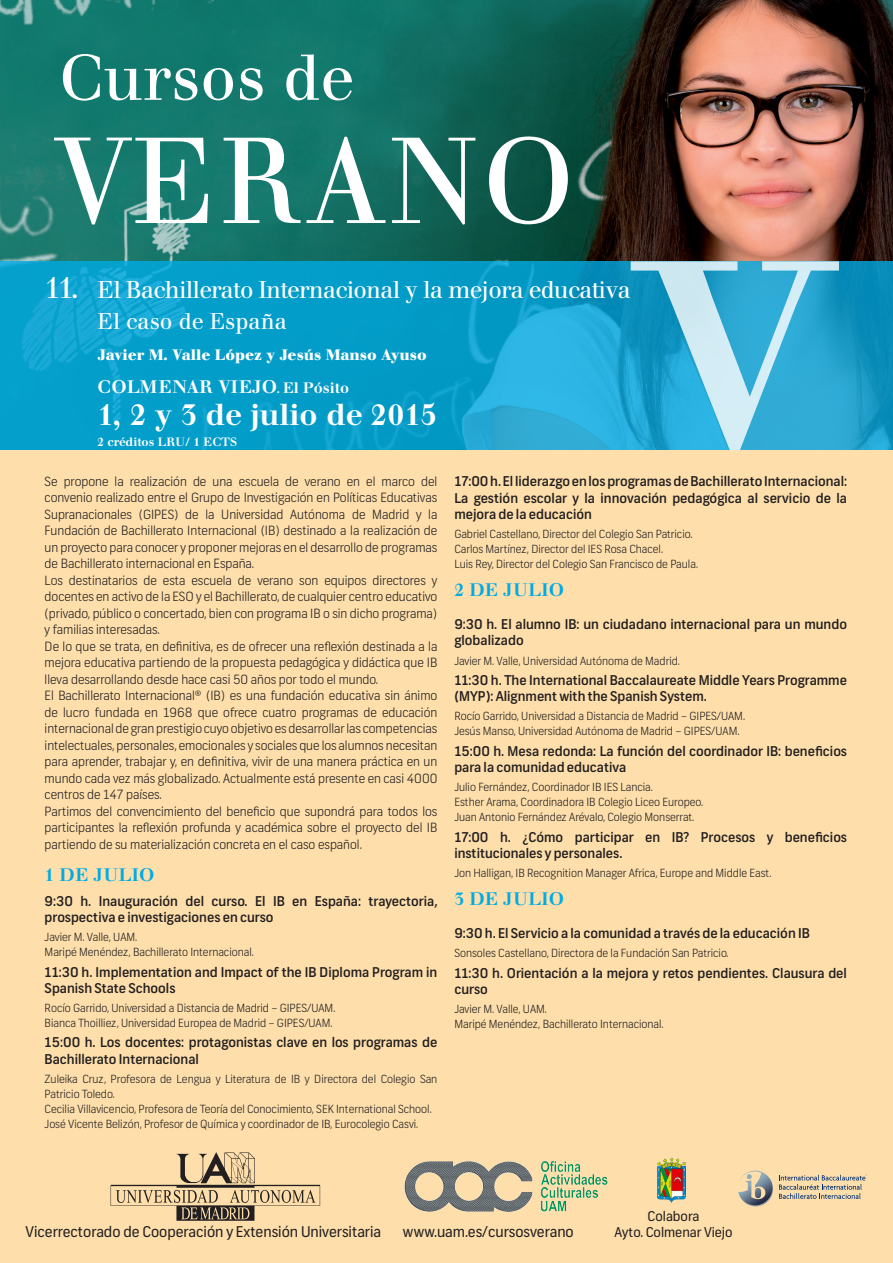
<style>
.page{position:relative;width:893px;height:1263px;background:#fff}
.page>*{position:absolute;margin:0;border:0;box-sizing:border-box;transform-origin:0 0}
.t1{font:500 30px "Walbaum";color:#fff}
.t2{font:30px "Walbaum";color:#fff}
.t3{font:24px "Walbaum";letter-spacing:-.03em;color:#fff}
.t4{font:22.5px "Walbaum";color:#fff}
.Epígrafe{font:500 18px "Walbaum";letter-spacing:.02em;color:#00abe5}
.t5{font:500 18px "Walbaum";letter-spacing:.02em;color:#fff}
.t6{font:700 15px "Walbaum";color:#fff}
.t7{font:14.85px "Frank";color:#231f20}
.subepígrafe{font:500 13.5px/16.2px "Frank";color:#231f20}
.t8{font:13.5px "Frank";color:#231f20}
.Texto{font:300 12.75px/16.5px "Frank";color:#231f20;text-align:justify}
.t9{font:500 12px "Walbaum";color:#fff}
.Texto-2{font:300 11.25px/15px "Frank";color:#231f20}
.s1{font-size:12px}
.s2{font-size:15px}
</style>
<div class="page">
<img style="left:0;top:0;width:893px;height:261px">
<div style="left:0;top:450px;width:893px;height:813px;background:#fedfab"></div>
<svg style="left:0;top:261px;width:893px;height:189px;background:#0c9fcb"></svg>
<svg style="left:631px;top:261px;width:208px;height:189px;background:#51b6d9"></svg>
<svg style="left:54px;top:136px;width:514px;height:89px"></svg>
<svg style="left:63px;top:54px;width:289px;height:47px"></svg>
<svg style="left:111px;top:1152px;width:209px;height:69px"></svg>
<img style="left:404px;top:1161px;width:204px;height:51px">
<img style="left:657px;top:1157px;width:29px;height:46px">
<svg style="left:738px;top:1170px;width:35px;height:36px"></svg>
<svg style="left:779px;top:1174px;width:88px;height:25px"></svg>
<p class="t2" style="left:45px;top:270px;width:36px">11.</p>
<p class="t3" style="left:98px;top:276px;width:535px">El Bachillerato Internacional y la mejora educativa</p>
<p class="t4" style="left:98px;top:308px;width:191px">El caso de España</p>
<p class="t6" style="left:98px;top:346px;width:331px">Javier M. Valle López y Jesús Manso Ayuso</p>
<p class="t5" style="left:98px;top:377px;width:253px">COLMENAR VIEJO<span class="s1">.</span> <span class="s2">El Pósito</span></p>
<p class="t1" style="left:98px;top:397px;width:341px">1, 2 y 3 de julio de 2015</p>
<p class="t9" style="left:98px;top:435px;width:141px">2 créditos LRU/ 1 ECTS</p>
<p class="Texto" style="left:45px;top:473px;width:394px">Se propone la realización de una escuela de verano en el marco del convenio realizado entre el Grupo de Investigación en Políticas Educativas Supranacionales (GIPES) de la Universidad Autónoma de Madrid y la Fundación de Bachillerato Internacional (IB) destinado a la realización de un proyecto para conocer y proponer mejoras en el desarrollo de programas de Bachillerato internacional en España.</p>
<p class="Texto" style="left:45px;top:572px;width:394px">Los destinatarios de esta escuela de verano son equipos directores y docentes en activo de la ESO y el Bachillerato, de cualquier centro educativo (privado, público o concertado, bien con programa IB o sin dicho programa) y familias interesadas.</p>
<p class="Texto" style="left:45px;top:638px;width:394px">De lo que se trata, en definitiva, es de ofrecer una reflexión destinada a la mejora educativa partiendo de la propuesta pedagógica y didáctica que IB lleva desarrollando desde hace casi 50 años por todo el mundo.</p>
<p class="Texto" style="left:45px;top:688px;width:394px">El Bachillerato Internacional® (IB) es una fundación educativa sin ánimo de lucro fundada en 1968 que ofrece cuatro programas de educación internacional de gran prestigio cuyo objetivo es desarrollar las competencias intelectuales, personales, emocionales y sociales que los alumnos necesitan para aprender, trabajar y, en definitiva, vivir de una manera práctica en un mundo cada vez más globalizado. Actualmente está presente en casi 4000 centros de 147 países.</p>
<p class="Texto" style="left:45px;top:803px;width:394px">Partimos del convencimiento del beneficio que supondrá para todos los participantes la reflexión profunda y académica sobre el proyecto del IB partiendo de su materialización concreta en el caso español.</p>
<p class="Epígrafe" style="left:45px;top:864px;width:111px">1 DE JULIO</p>
<p class="subepígrafe" style="left:45px;top:893px;width:394px">9:30 h. Inauguración del curso. El IB en España: trayectoria, prospectiva e investigaciones en curso</p>
<p class="Texto-2" style="left:45px;top:930px;width:94px">Javier M. Valle, UAM.</p>
<p class="Texto-2" style="left:45px;top:945px;width:211px">Maripé Menéndez, Bachillerato Internacional.</p>
<p class="subepígrafe" style="left:45px;top:964px;width:394px">11:30 h. Implementation and Impact of the IB Diploma Program in<br>Spanish State Schools</p>
<p class="Texto-2" style="left:45px;top:1001px;width:292px">Rocío Garrido, Universidad a Distancia de Madrid – GIPES/UAM.</p>
<p class="Texto-2" style="left:45px;top:1016px;width:289px">Bianca Thoilliez, Universidad Europea de Madrid – GIPES/UAM.</p>
<p class="subepígrafe" style="left:45px;top:1035px;width:394px">15:00 h. Los docentes: protagonistas clave en los programas de<br>Bachillerato Internacional</p>
<p class="Texto-2" style="left:45px;top:1071px;width:394px">Zuleika Cruz, Profesora de Lengua y Literatura de IB y Directora del Colegio San<br>Patricio Toledo.</p>
<p class="Texto-2" style="left:45px;top:1101px;width:389px">Cecilia Villavicencio, Profesora de Teoría del Conocimiento, SEK International School.</p>
<p class="Texto-2" style="left:45px;top:1116px;width:375px">José Vicente Belizón, Profesor de Química y coordinador de IB, Eurocolegio Casvi.</p>
<p class="subepígrafe" style="left:454px;top:474px;width:394px;text-align:justify">17:00 h. El liderazgo en los programas de Bachillerato Internacional:<br>La gestión escolar y la innovación pedagógica al servicio de la mejora de la educación</p>
<p class="Texto-2" style="left:454px;top:527px;width:240px">Gabriel Castellano, Director del Colegio San Patricio.</p>
<p class="Texto-2" style="left:454px;top:542px;width:210px">Carlos Martínez, Director del IES Rosa Chacel.</p>
<p class="Texto-2" style="left:454px;top:557px;width:245px">Luis Rey, Director del Colegio San Francisco de Paula.</p>
<p class="Epígrafe" style="left:454px;top:579px;width:111px">2 DE JULIO</p>
<p class="subepígrafe" style="left:454px;top:617px;width:394px">9:30 h. El alumno IB: un ciudadano internacional para un mundo globalizado</p>
<p class="Texto-2" style="left:454px;top:653px;width:227px">Javier M. Valle, Universidad Autónoma de Madrid.</p>
<p class="subepígrafe" style="left:454px;top:672px;width:394px">11:30 h. The International Baccalaureate Middle Years Programme (MYP): Alignment with the Spanish System.</p>
<p class="Texto-2" style="left:454px;top:709px;width:292px">Rocío Garrido, Universidad a Distancia de Madrid – GIPES/UAM.</p>
<p class="Texto-2" style="left:454px;top:724px;width:287px">Jesús Manso, Universidad Autónoma de Madrid – GIPES/UAM.</p>
<p class="subepígrafe" style="left:454px;top:743px;width:394px">15:00 h. Mesa redonda: La función del coordinador IB: beneficios para la comunidad educativa</p>
<p class="Texto-2" style="left:454px;top:780px;width:200px">Julio Fernández, Coordinador IB IES Lancia.</p>
<p class="Texto-2" style="left:454px;top:795px;width:250px">Esther Arama, Coordinadora IB Colegio Liceo Europeo.</p>
<p class="Texto-2" style="left:454px;top:810px;width:241px">Juan Antonio Fernández Arévalo, Colegio Monserrat.</p>
<p class="subepígrafe" style="left:454px;top:829px;width:394px">17:00 h. ¿Cómo participar en IB? Procesos y beneficios institucionales y personales.</p>
<p class="Texto-2" style="left:454px;top:866px;width:319px">Jon Halligan, IB Recognition Manager Africa, Europe and Middle East.</p>
<p class="Epígrafe" style="left:454px;top:888px;width:111px">3 DE JULIO</p>
<p class="subepígrafe" style="left:454px;top:926px;width:357px">9:30 h. El Servicio a la comunidad a través de la educación IB</p>
<p class="Texto-2" style="left:454px;top:946px;width:276px">Sonsoles Castellano, Directora de la Fundación San Patricio.</p>
<p class="subepígrafe" style="left:454px;top:965px;width:394px">11:30 h. Orientación a la mejora y retos pendientes. Clausura del curso</p>
<p class="Texto-2" style="left:454px;top:1002px;width:94px">Javier M. Valle, UAM.</p>
<p class="Texto-2" style="left:454px;top:1017px;width:211px">Maripé Menéndez, Bachillerato Internacional.</p>
<p class="t7" style="left:26px;top:1223px;width:357px">Vicerrectorado de Cooperación y Extensión Universitaria</p>
<p class="t7" style="left:403px;top:1223px;width:172px">www.uam.es/cursosverano</p>
<p class="t8" style="left:647px;top:1208px;width:54px">Colabora</p>
<p class="t8" style="left:614px;top:1224px;width:120px">Ayto. Colmenar Viejo</p>
</div>
